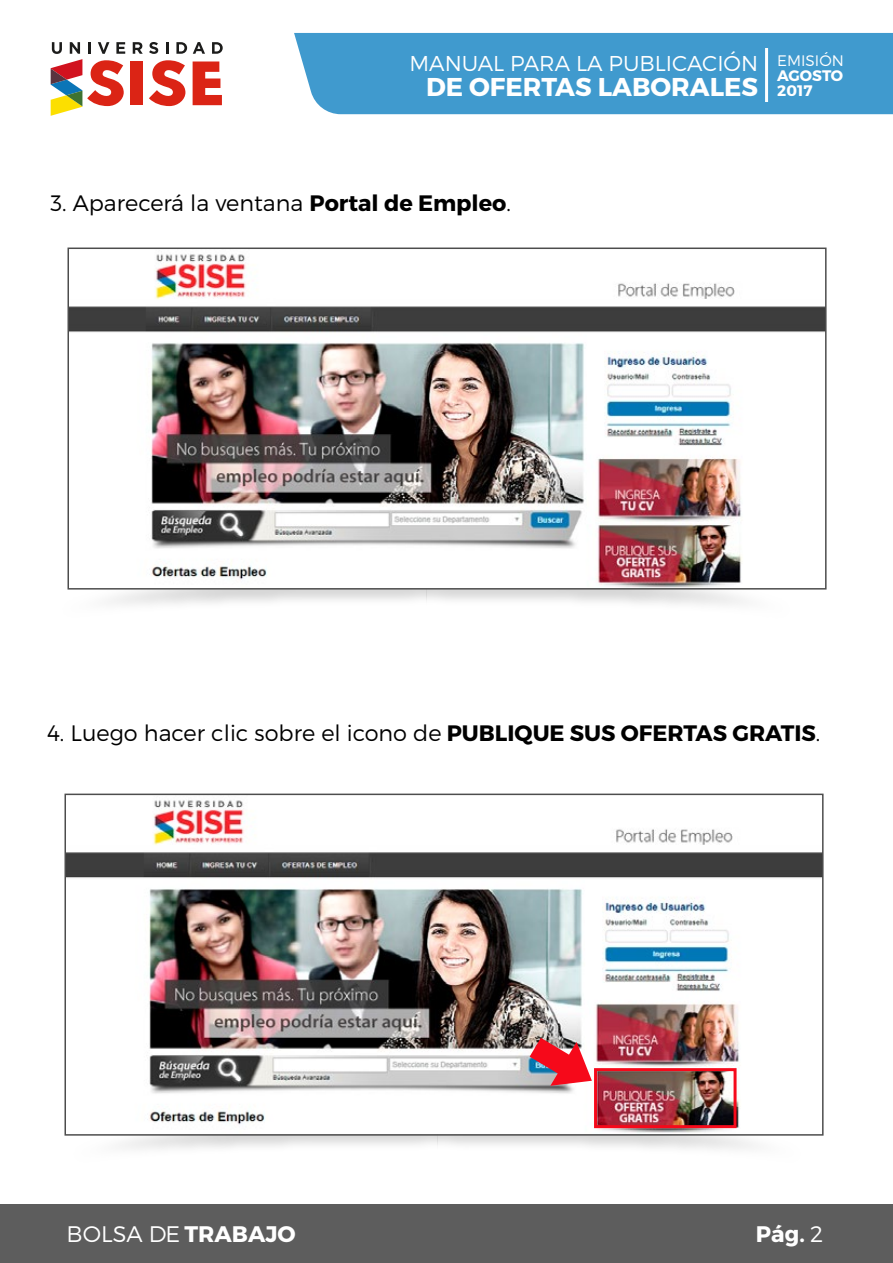
<style>
.page{position:relative;width:893px;height:1263px;background:#fff}
.page>*{position:absolute;margin:0;border:0;box-sizing:border-box;transform-origin:0 0}
.t1{font:700 25.8px "Montserrat";color:#fff}
.t2{font:300 22.5px "Montserrat";color:#fff}
.t3{font:700 22.5px "Montserrat";color:#fff}
.t4{font:300 22.35px "Montserrat";color:#000}
.t5{font:300 21.45px "Montserrat";color:#fff}
.t6{font:700 15.3px/14.7px "Montserrat";color:#fff}
.t7{font:300 15.3px "Montserrat";color:#fff}
.s1{font-weight:700}
.s2{font-weight:300}
</style>
<div class="page">
<img style="left:71px;top:254px;width:752px;height:333px">
<div style="left:68px;top:248px;width:758px;height:342px;border:2px solid #4d4d4d"></div>
<img style="left:67px;top:800px;width:754px;height:333px">
<div style="left:64px;top:794px;width:760px;height:342px;border:2px solid #4d4d4d"></div>
<svg style="left:530px;top:1038px;width:62px;height:48px;background:#d35d69"></svg>
<div style="left:594px;top:1068px;width:142px;height:60px;border:3px solid #f6091a"></div>
<div style="left:0;top:1205px;width:893px;height:58px;background:#5d5d5d"></div>
<div style="left:130px;top:62px;width:13px;height:43px;background:#db2415"></div>
<svg style="left:149px;top:60px;width:36px;height:46px"></svg>
<svg style="left:193px;top:61px;width:29px;height:44px"></svg>
<svg style="left:51px;top:42px;width:74px;height:74px"></svg>
<svg style="left:133px;top:42px;width:10px;height:12px"></svg>
<svg style="left:149px;top:42px;width:9px;height:12px"></svg>
<svg style="left:166px;top:42px;width:2px;height:12px"></svg>
<svg style="left:176px;top:42px;width:11px;height:12px"></svg>
<svg style="left:193px;top:42px;width:12px;height:12px"></svg>
<svg style="left:212px;top:42px;width:11px;height:12px"></svg>
<div style="left:294px;top:33px;width:599px;height:81px;background:#409ace"></div>
<hr style="left:765px;top:48px;width:3px;height:54px;background:#fff">
<p class="t5" style="left:409px;top:51px;width:350px">MANUAL PARA LA PUBLICACIÓN</p>
<p class="t1" style="left:426px;top:71px;width:334px">DE OFERTAS LABORALES</p>
<p class="t7" style="left:777px;top:52px;width:68px">EMISIÓN</p>
<p class="t6" style="left:777px;top:68px;width:67px">AGOSTO<br>2017</p>
<p class="t4" style="left:50px;top:189px;width:462px">3. Aparecerá la ventana <span class="s1">Portal de Empleo</span>.</p>
<p class="t4" style="left:47px;top:719px;width:775px">4. Luego hacer clic sobre el icono de <span class="s1">PUBLIQUE SUS OFERTAS GRATIS</span>.</p>
<p class="t2" style="left:67px;top:1220px;width:231px">BOLSA DE <span class="s1">TRABAJO</span></p>
<p class="t3" style="left:756px;top:1219px;width:69px">Pág. <span class="s2">2</span></p>
</div>
